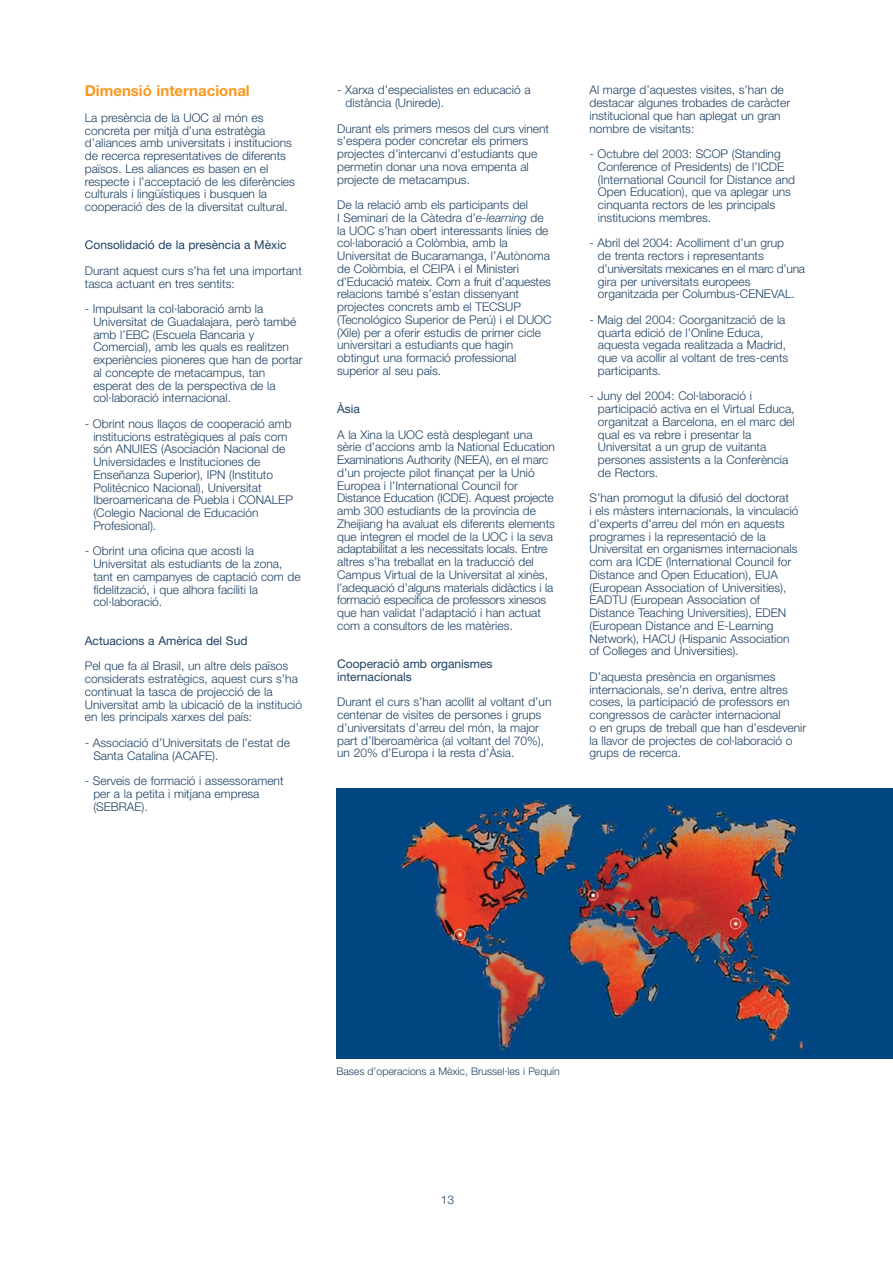
<style>
.page{position:relative;width:893px;height:1263px;background:#fff}
.page>*{position:absolute;margin:0;border:0;box-sizing:border-box;transform-origin:0 0}
.t1{font:700 15px "Helvetica Neue";color:#f8981d}
.t2{font:300 12px/12.8px "Helvetica Neue";color:#1e4164}
.t3{font:12px/12.8px "Helvetica Neue";color:#1e4164}
.t4{font:300 10.5px "Helvetica Neue";color:#1e4164}
.s1{font-style:italic}
</style>
<div class="page">
<img style="left:336px;top:789px;width:557px;height:269px">
<p class="t1" style="left:85px;top:86px;width:166px">Dimensió internacional</p>
<p class="t2" style="left:85px;top:112px;width:212px">La presència de la UOC al món es concreta per mitjà d’una estratègia d’aliances amb universitats i institucions de recerca representatives de diferents països. Les aliances es basen en el respecte i l’acceptació de les diferències culturals i lingüístiques i busquen la cooperació des de la diversitat cultural.</p>
<p class="t3" style="left:85px;top:240px;width:203px">Consolidació de la presència a Mèxic</p>
<p class="t2" style="left:85px;top:265px;width:219px">Durant aquest curs s’ha fet una important tasca actuant en tres sentits:</p>
<p class="t2" style="left:93px;top:304px;width:211px;text-indent:-9px">- Impulsant la col·laboració amb la Universitat de Guadalajara, però també amb l’EBC (Escuela Bancaria y Comercial), amb les quals es realitzen experiències pioneres que han de portar al concepte de metacampus, tan esperat des de la perspectiva de la col·laboració internacional.</p>
<p class="t2" style="left:93px;top:418px;width:201px;text-indent:-9px">- Obrint nous llaços de cooperació amb institucions estratègiques al país com són ANUIES (Asociación Nacional de Universidades e Instituciones de Enseñanza Superior), IPN (Instituto Politécnico Nacional), Universitat Iberoamericana de Puebla i CONALEP (Colegio Nacional de Educación Profesional).</p>
<p class="t2" style="left:93px;top:546px;width:209px;text-indent:-9px">- Obrint una oficina que acosti la<br>Universitat als estudiants de la zona, tant en campanyes de captació com de fidelització, i que alhora faciliti la col·laboració.</p>
<p class="t3" style="left:85px;top:635px;width:164px">Actuacions a Amèrica del Sud</p>
<p class="t2" style="left:85px;top:661px;width:219px">Pel que fa al Brasil, un altre dels països considerats estratègics, aquest curs s’ha continuat la tasca de projecció de la Universitat amb la ubicació de la institució en les principals xarxes del país:</p>
<p class="t2" style="left:93px;top:737px;width:198px;text-indent:-9px">- Associació d’Universitats de l’estat de<br>Santa Catalina (ACAFE).</p>
<p class="t2" style="left:93px;top:775px;width:192px;text-indent:-9px">- Serveis de formació i assessorament per a la petita i mitjana empresa (SEBRAE).</p>
<p class="t2" style="left:346px;top:85px;width:186px;text-indent:-9px">- Xarxa d’especialistes en educació a distància (Unirede).</p>
<p class="t2" style="left:337px;top:123px;width:213px">Durant els primers mesos del curs vinent s’espera poder concretar els primers projectes d’intercanvi d’estudiants que permetin donar una nova empenta al projecte de metacampus.</p>
<p class="t2" style="left:337px;top:200px;width:216px">De la relació amb els participants del<br>I Seminari de la Càtedra d’<span class="s1">e-learning</span> de la UOC s’han obert interessants línies de col·laboració a Colòmbia, amb la Universitat de Bucaramanga, l’Autònoma de Colòmbia, el CEIPA i el Ministeri d’Educació mateix. Com a fruit d’aquestes relacions també s’estan dissenyant projectes concrets amb el TECSUP (Tecnológico Superior de Perú) i el DUOC (Xile) per a oferir estudis de primer cicle universitari a estudiants que hagin obtingut una formació professional superior al seu país.</p>
<p class="t3" style="left:337px;top:404px;width:24px">Àsia</p>
<p class="t2" style="left:337px;top:429px;width:219px">A la Xina la UOC està desplegant una sèrie d’accions amb la National Education Examinations Authority (NEEA), en el marc d’un projecte pilot finançat per la Unió Europea i l’International Council for Distance Education (ICDE). Aquest projecte amb 300 estudiants de la província de Zheijiang ha avaluat els diferents elements que integren el model de la UOC i la seva adaptabilitat a les necessitats locals. Entre altres s’ha treballat en la traducció del Campus Virtual de la Universitat al xinès, l’adequació d’alguns materials didàctics i la formació específica de professors xinesos que han validat l’adaptació i han actuat com a consultors de les matèries.</p>
<p class="t3" style="left:337px;top:659px;width:157px">Cooperació amb organismes internacionals</p>
<p class="t2" style="left:337px;top:697px;width:216px">Durant el curs s’han acollit al voltant d’un centenar de visites de persones i grups d’universitats d’arreu del món, la major part d’Iberoamèrica (al voltant del 70%), un 20% d’Europa i la resta d’Àsia.</p>
<p class="t2" style="left:589px;top:85px;width:202px">Al marge d’aquestes visites, s’han de destacar algunes trobades de caràcter institucional que han aplegat un gran nombre de visitants:</p>
<p class="t2" style="left:598px;top:149px;width:199px;text-indent:-9px">- Octubre del 2003: SCOP (Standing Conference of Presidents) de l’ICDE (International Council for Distance and Open Education), que va aplegar uns cinquanta rectors de les principals institucions membres.</p>
<p class="t2" style="left:598px;top:238px;width:209px;text-indent:-9px">- Abril del 2004: Acolliment d’un grup<br>de trenta rectors i representants d’universitats mexicanes en el marc d’una gira per universitats europees organitzada per Columbus-CENEVAL.</p>
<p class="t2" style="left:598px;top:314px;width:192px;text-indent:-9px">- Maig del 2004: Coorganització de la quarta edició de l’Online Educa, aquesta vegada realitzada a Madrid, que va acollir al voltant de tres-cents participants.</p>
<p class="t2" style="left:598px;top:391px;width:198px;text-indent:-9px">- Juny del 2004: Col·laboració i participació activa en el Virtual Educa, organitzat a Barcelona, en el marc del qual es va rebre i presentar la<br>Universitat a un grup de vuitanta persones assistents a la Conferència de Rectors.</p>
<p class="t2" style="left:589px;top:493px;width:211px">S’han promogut la difusió del doctorat<br>i els màsters internacionals, la vinculació d’experts d’arreu del món en aquests programes i la representació de la Universitat en organismes internacionals com ara ICDE (International Council for Distance and Open Education), EUA (European Association of Universities), EADTU (European Association of Distance Teaching Universities), EDEN (European Distance and E-Learning Network), HACU (Hispanic Association of Colleges and Universities).</p>
<p class="t2" style="left:589px;top:671px;width:218px">D’aquesta presència en organismes internacionals, se’n deriva, entre altres coses, la participació de professors en congressos de caràcter internacional<br>o en grups de treball que han d’esdevenir la llavor de projectes de col·laboració o grups de recerca.</p>
<p class="t4" style="left:336px;top:1068px;width:225px">Bases d’operacions a Mèxic, Brussel·les i Pequín</p>
<p class="t2" style="left:441px;top:1195px;width:15px">13</p>
</div>
